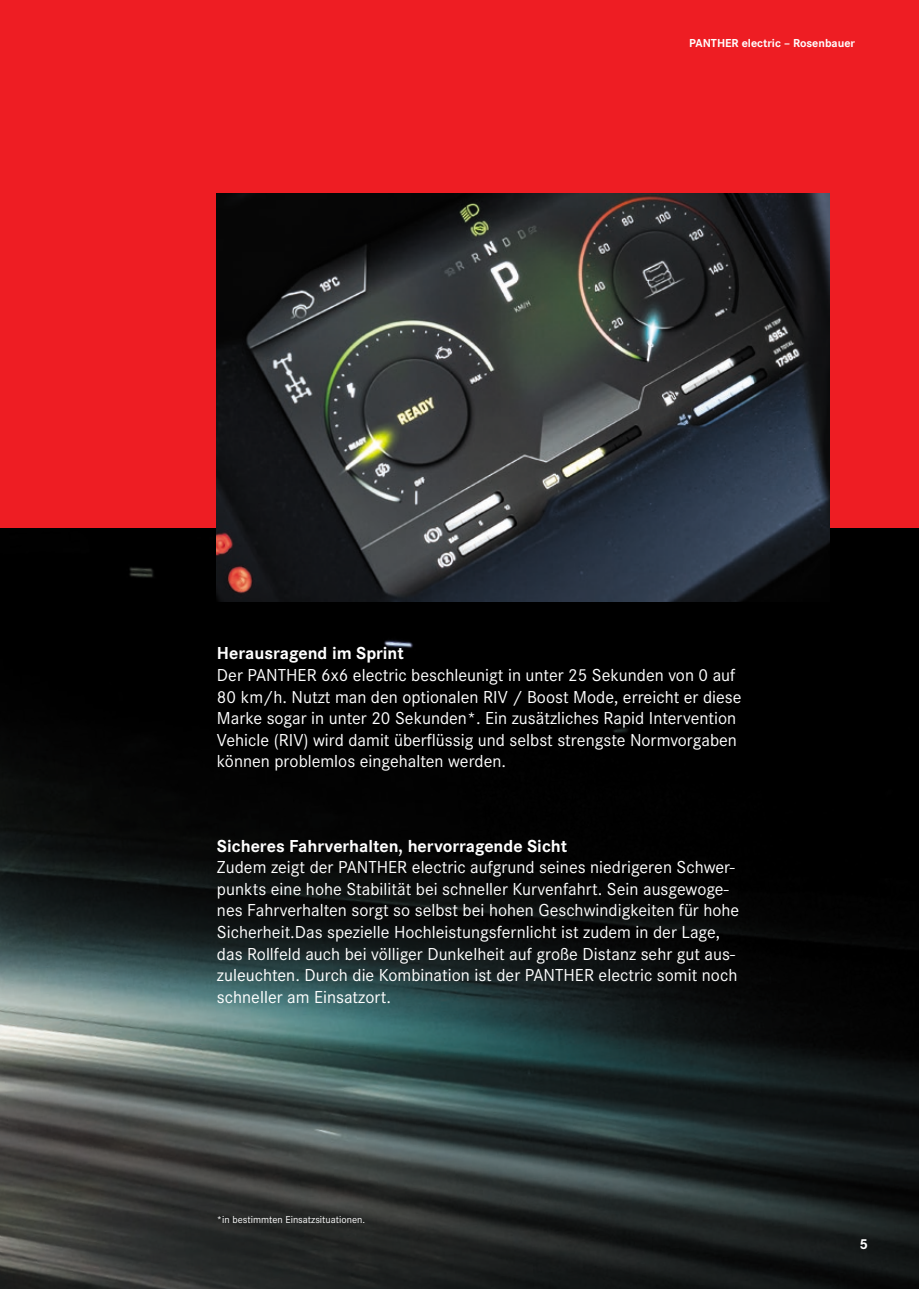
<style>
.page{position:relative;width:919px;height:1289px;background:#fff}
.page>*{position:absolute;margin:0;border:0;box-sizing:border-box;transform-origin:0 0}
.t1{font:18px/21.6px "Corporate S";color:#fff}
.t2{font:700 18px "Corporate S";color:#fff}
.t3{font:700 15px "Corporate S";color:#fff}
.t4{font:700 12px "Corporate S";color:#fff}
.t5{font:10.5px "Corporate S";color:#fff}
</style>
<div class="page">
<img style="left:0;top:527px;width:918px;height:761px">
<div style="left:0;top:0;width:918px;height:527px;background:#ee1d23"></div>
<img style="left:217px;top:193px;width:612px;height:409px">
<p class="t4" style="left:689px;top:36px;width:167px">PANTHER electric – Rosenbauer</p>
<p class="t2" style="left:217px;top:643px;width:188px">Herausragend im Sprint</p>
<p class="t1" style="left:217px;top:664px;width:526px">Der PANTHER 6x6 electric beschleunigt in unter 25 Sekunden von 0 auf 80 km/h. Nutzt man den optionalen RIV / Boost Mode, erreicht er diese Marke sogar in unter 20 Sekunden*. Ein zusätzliches Rapid Intervention Vehicle (RIV) wird damit überflüssig und selbst strengste Normvorgaben können problemlos eingehalten werden.</p>
<p class="t2" style="left:217px;top:835px;width:352px">Sicheres Fahrverhalten, hervorragende Sicht</p>
<p class="t1" style="left:217px;top:856px;width:523px">Zudem zeigt der PANTHER electric aufgrund seines niedrigeren Schwer&shy;punkts eine hohe Stabilität bei schneller Kurvenfahrt. Sein ausgewoge&shy;nes Fahrverhalten sorgt so selbst bei hohen Geschwindigkeiten für hohe Sicherheit.Das spezielle Hochleistungsfernlicht ist zudem in der Lage, das Rollfeld auch bei völliger Dunkelheit auf große Distanz sehr gut aus&shy;zuleuchten. Durch die Kombination ist der PANTHER electric somit noch schneller am Einsatzort.</p>
<p class="t5" style="left:217px;top:1213px;width:150px">*in bestimmten Einsatzsituationen.</p>
<p class="t3" style="left:859px;top:1235px;width:10px">5</p>
</div>
